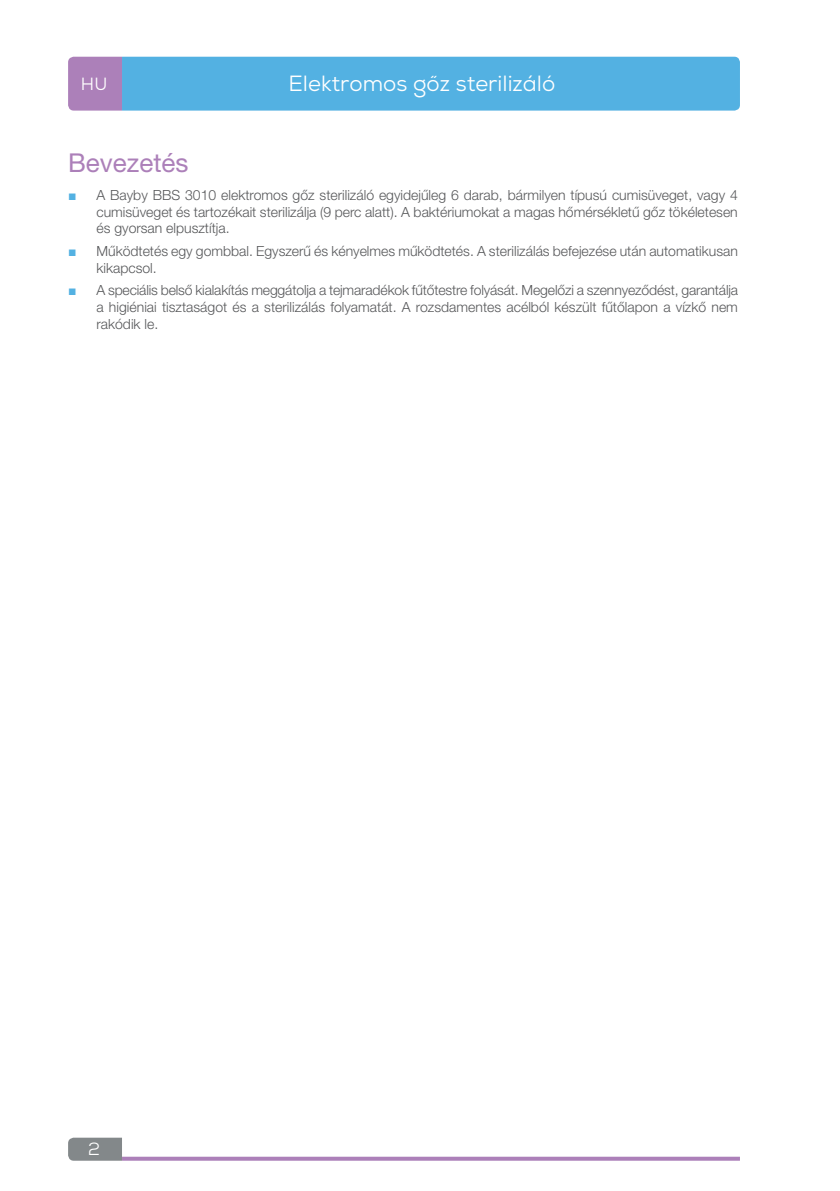
<style>
.page{position:relative;width:840px;height:1191px;background:#fff}
.page>*{position:absolute;margin:0;border:0;box-sizing:border-box;transform-origin:0 0}
.titulek_9{font:26px "Helvetica Neue LT Pro";color:#ac80b9}
.t1{font:22px "Nexa";color:#fff}
.t2{font:17.6px "Nexa";color:#fff}
.t3{font:300 14px/16.8px "Helvetica Neue LT Pro";color:#57585a;text-align:justify}
.s1{font-family:"Arial";font-weight:400;color:#53b1e2}
</style>
<div class="page">
<svg style="left:122px;top:1156px;width:617px;height:4px;background:#ba96c5"></svg>
<svg style="left:68px;top:57px;width:671px;height:54px;background:#5badde"></svg>
<svg style="left:68px;top:1137px;width:54px;height:23px"></svg>
<p class="t2" style="left:81px;top:73px;width:28px">HU</p>
<h2 class="t1" style="left:288px;top:70px;width:268px">Elektromos gőz sterilizáló</h2>
<p class="titulek_9" style="left:68px;top:147px;width:122px">Bevezetés</p>
<p class="t3" style="left:96px;top:186px;width:642px;text-indent:-28px"><span class="s1">■</span> A Bayby BBS 3010 elektromos gőz sterilizáló egyidejűleg 6 darab, bármilyen típusú cumisüveget, vagy 4 cumisüveget és tartozékait sterilizálja (9 perc alatt). A baktériumokat a magas hőmérsékletű gőz tökéletesen és gyorsan elpusztítja.</p>
<p class="t3" style="left:96px;top:242px;width:642px;text-indent:-28px"><span class="s1">■</span> Működtetés egy gombbal. Egyszerű és kényelmes működtetés. A sterilizálás befejezése után automatikusan kikapcsol.</p>
<p class="t3" style="left:96px;top:281px;width:643px;text-indent:-28px"><span class="s1">■</span> A speciális belső kialakítás meggátolja a tejmaradékok fűtőtestre folyását. Megelőzi a szennyeződést, garantálja a higiéniai tisztaságot és a sterilizálás folyamatát. A rozsdamentes acélból készült fűtőlapon a vízkő nem rakódik le.</p>
<p class="t2" style="left:88px;top:1138px;width:13px">2</p>
</div>
